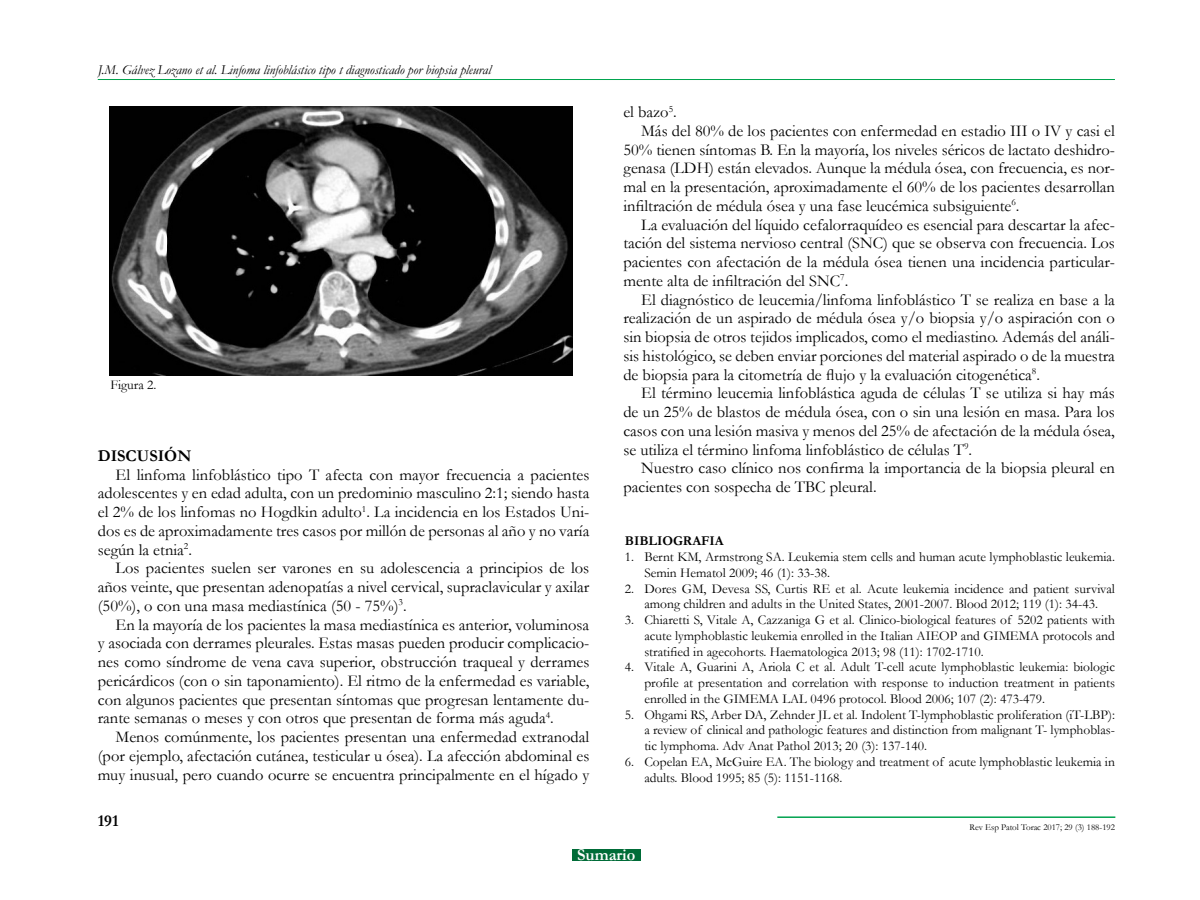
<style>
.page{position:relative;width:1200px;height:900px;background:#fff}
.page>*{position:absolute;margin:0;border:0;box-sizing:border-box;transform-origin:0 0}
.t1{font:16.5px/18.8px "Garamond";color:#000;text-align:justify}
.t2{font:700 16.5px "Garamond";color:#000}
.t3{font:700 16.5px "Garamond";color:#fff}
.t4{font:13.5px/15.8px "Garamond";color:#000;text-align:justify}
.t5{font:italic 13.5px "Garamond";color:#000}
.t6{font:700 13.5px "Garamond";color:#000}
.t7{font:9px "Garamond";color:#000}
</style>
<div class="page">
<hr style="left:777px;top:816px;width:338px;height:2px;background:#00a24f">
<hr style="left:98px;top:79px;width:1017px;height:1px;background:#00a44e">
<div style="left:572px;top:850px;width:68px;height:11px;background:#006c38"></div>
<img style="left:110px;top:106px;width:462px;height:270px">
<p class="t5" style="left:98px;top:61px;width:395px">J.M. Gálvez Lozano et al. Linfoma linfoblástico tipo t diagnosticado por biopsia pleural</p>
<p class="t4" style="left:111px;top:377px;width:47px">Figura 2.</p>
<p class="t2" style="left:98px;top:444px;width:95px">DISCUSIÓN</p>
<p class="t1" style="left:98px;top:465px;width:493px;text-indent:18px">El linfoma linfoblástico tipo T afecta con mayor frecuencia a pacientes adolescentes y en edad adulta, con un predominio masculino 2:1; siendo hasta el 2% de los linfomas no Hogdkin adulto<sup>1</sup>. La incidencia en los Estados Uni&shy;dos es de aproximadamente tres casos por millón de personas al año y no varía según la etnia<sup>2</sup>.</p>
<p class="t1" style="left:98px;top:558px;width:493px;text-indent:18px">Los pacientes suelen ser varones en su adolescencia a principios de los años veinte, que presentan adenopatías a nivel cervical, supraclavicular y axilar (50%), o con una masa mediastínica (50 - 75%)<sup>3</sup>.</p>
<p class="t1" style="left:98px;top:615px;width:493px;text-indent:18px">En la mayoría de los pacientes la masa mediastínica es anterior, voluminosa y asociada con derrames pleurales. Estas masas pueden producir complicacio&shy;nes como síndrome de vena cava superior, obstrucción traqueal y derrames pericárdicos (con o sin taponamiento). El ritmo de la enfermedad es variable, con algunos pacientes que presentan síntomas que progresan lentamente du&shy;rante semanas o meses y con otros que presentan de forma más aguda<sup>4</sup>.</p>
<p class="t1" style="left:98px;top:727px;width:493px;text-indent:18px">Menos comúnmente, los pacientes presentan una enfermedad extranodal (por ejemplo, afectación cutánea, testicular u ósea). La afección abdominal es muy inusual, pero cuando ocurre se encuentra principalmente en el hígado y</p>
<p class="t2" style="left:98px;top:809px;width:22px">191</p>
<p class="t1" style="left:623px;top:102px;width:55px">el bazo<sup>5</sup>.</p>
<p class="t1" style="left:641px;top:121px;width:475px">Más del 80% de los pacientes con enfermedad en estadio III o IV y casi el</p>
<p class="t1" style="left:623px;top:140px;width:493px">50% tienen síntomas B. En la mayoría, los niveles séricos de lactato deshidro-</p>
<p class="t1" style="left:623px;top:158px;width:493px">genasa (LDH) están elevados. Aunque la médula ósea, con frecuencia, es nor-</p>
<p class="t1" style="left:623px;top:177px;width:493px">mal en la presentación, aproximadamente el 60% de los pacientes desarrollan</p>
<p class="t1" style="left:623px;top:196px;width:398px">infiltración de médula ósea y una fase leucémica subsiguiente<sup>6</sup>.</p>
<p class="t1" style="left:641px;top:215px;width:475px">La evaluación del líquido cefalorraquídeo es esencial para descartar la afec-</p>
<p class="t1" style="left:623px;top:233px;width:493px">tación del sistema nervioso central (SNC) que se observa con frecuencia. Los</p>
<p class="t1" style="left:623px;top:252px;width:493px">pacientes con afectación de la médula ósea tienen una incidencia particular-</p>
<p class="t1" style="left:623px;top:271px;width:226px">mente alta de infiltración del SNC<sup>7</sup>.</p>
<p class="t1" style="left:641px;top:290px;width:475px">El diagnóstico de leucemia/linfoma linfoblástico T se realiza en base a la</p>
<p class="t1" style="left:623px;top:308px;width:493px">realización de un aspirado de médula ósea y/o biopsia y/o aspiración con o</p>
<p class="t1" style="left:623px;top:327px;width:493px">sin biopsia de otros tejidos implicados, como el mediastino. Además del análi-</p>
<p class="t1" style="left:623px;top:346px;width:493px">sis histológico, se deben enviar porciones del material aspirado o de la muestra</p>
<p class="t1" style="left:623px;top:365px;width:418px">de biopsia para la citometría de flujo y la evaluación citogenética<sup>8</sup>.</p>
<p class="t1" style="left:641px;top:383px;width:475px">El término leucemia linfoblástica aguda de células T se utiliza si hay más</p>
<p class="t1" style="left:623px;top:402px;width:493px">de un 25% de blastos de médula ósea, con o sin una lesión en masa. Para los</p>
<p class="t1" style="left:623px;top:421px;width:493px">casos con una lesión masiva y menos del 25% de afectación de la médula ósea,</p>
<p class="t1" style="left:623px;top:440px;width:350px">se utiliza el término linfoma linfoblástico de células T<sup>9</sup>.</p>
<p class="t1" style="left:641px;top:458px;width:475px">Nuestro caso clínico nos confirma la importancia de la biopsia pleural en</p>
<p class="t1" style="left:623px;top:477px;width:255px">pacientes con sospecha de TBC pleural.</p>
<p class="t6" style="left:625px;top:532px;width:100px">BIBLIOGRAFIA</p>
<p class="t4" style="left:644px;top:549px;width:472px;text-indent:-19px">1. Bernt KM, Armstrong SA. Leukemia stem cells and human acute lymphoblastic leukemia.<br>Semin Hematol 2009; 46 (1): 33-38.</p>
<p class="t4" style="left:625px;top:580px;width:492px;text-align:center">2. Dores GM, Devesa SS, Curtis RE et al. Acute leukemia incidence and patient survival among children and adults in the United States, 2001-2007. Blood 2012; 119 (1): 34-43.</p>
<p class="t4" style="left:644px;top:612px;width:472px;text-indent:-20px">3. Chiaretti S, Vitale A, Cazzaniga G et al. Clinico-biological features of 5202 patients with acute lymphoblastic leukemia enrolled in the Italian AIEOP and GIMEMA protocols and stratified in agecohorts. Haematologica 2013; 98 (11): 1702-1710.</p>
<p class="t4" style="left:644px;top:659px;width:472px;text-indent:-19px">4. Vitale A, Guarini A, Ariola C et al. Adult T-cell acute lymphoblastic leukemia: biologic profile at presentation and correlation with response to induction treatment in patients enrolled in the GIMEMA LAL 0496 protocol. Blood 2006; 107 (2): 473-479.</p>
<p class="t4" style="left:644px;top:706px;width:472px;text-indent:-19px">5. Ohgami RS, Arber DA, Zehnder JL et al. Indolent T-lymphoblastic proliferation (iT-LBP): a review of clinical and pathologic features and distinction from malignant T- lymphoblas&shy;tic lymphoma. Adv Anat Pathol 2013; 20 (3): 137-140.</p>
<p class="t4" style="left:644px;top:753px;width:472px;text-indent:-19px">6. Copelan EA, McGuire EA. The biology and treatment of acute lymphoblastic leukemia in adults. Blood 1995; 85 (5): 1151-1168.</p>
<p class="t7" style="left:970px;top:821px;width:147px">Rev Esp Patol Torac 2017; 29 (3) 188-192</p>
<p class="t3" style="left:577px;top:844px;width:60px">Sumario</p>
</div>
